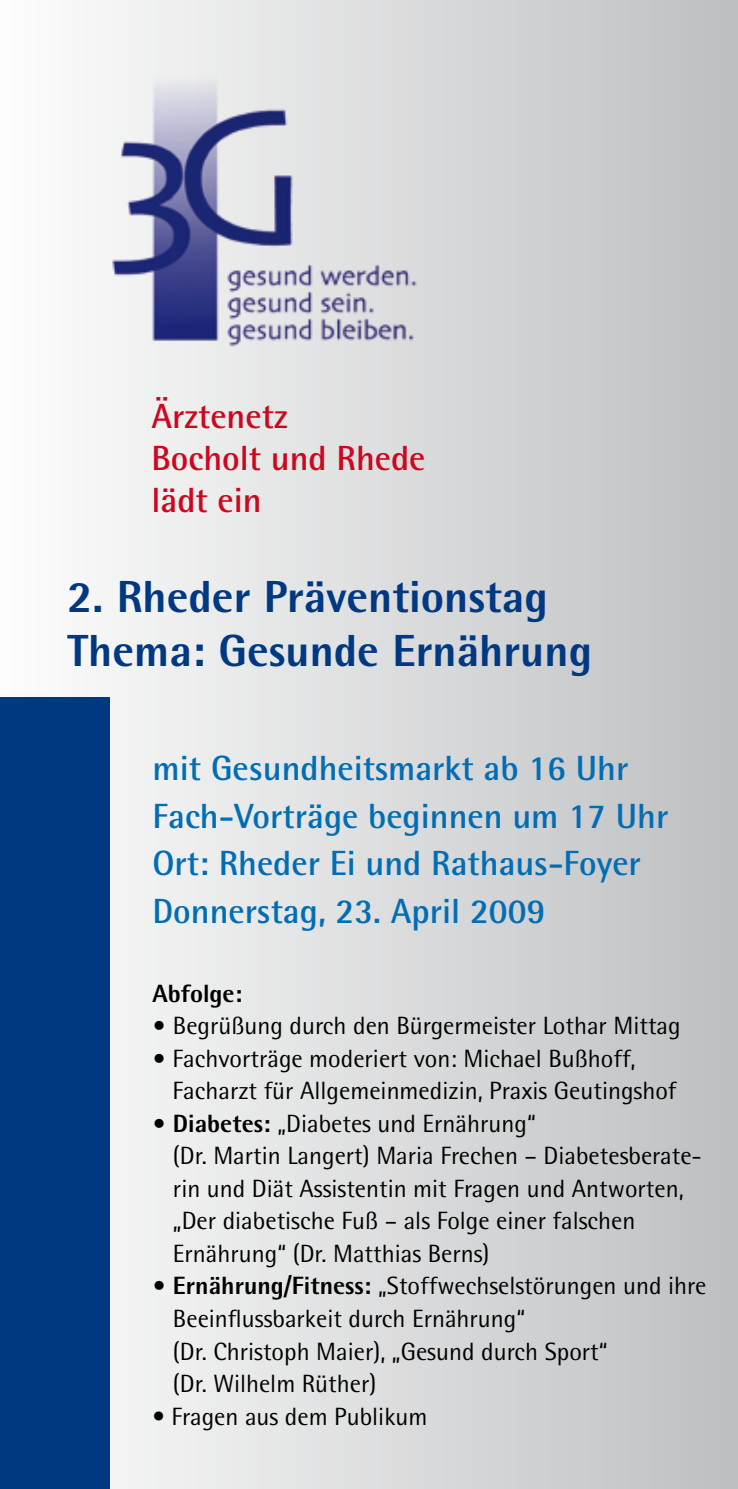
<style>
.page{position:relative;width:738px;height:1489px;background:#fff}
.page>*{position:absolute;margin:0;border:0;box-sizing:border-box;transform-origin:0 0}
.t1{font:800 45px/54px "Rotis Semi Sans";color:#003882}
.t2{font:700 35px/47.5px "Rotis Semi Sans";color:#006db5}
.t3{font:700 35px/42px "Rotis Semi Sans";color:#cd071e}
.t4{font:25px/32.5px "Rotis Semi Sans";color:#000}
.t5{font:800 25px "Rotis Semi Sans";color:#000}
.s1{font-weight:700}
.s2{font-weight:800}
</style>
<div class="page">
<div style="left:0;top:0;width:737px;height:1488px;background:linear-gradient(to right,#fefefe,#bebfc1)"></div>
<img style="left:57px;top:23px;width:373px;height:329px">
<div style="left:0;top:698px;width:109px;height:790px;background:#003882"></div>
<h2 class="t3" style="left:151px;top:395px;width:275px">Ärztenetz<br>Bocholt und Rhede lädt ein</h2>
<h1 class="t1" style="left:67px;top:569px;width:526px">2. Rheder Präventionstag<br>Thema: Gesunde Ernährung</h1>
<h2 class="t2" style="left:152px;top:743px;width:517px">mit Gesundheitsmarkt ab 16 Uhr<br>Fach-Vorträge beginnen um 17 Uhr<br>Ort: Rheder Ei und Rathaus-Foyer<br>Donnerstag, 23. April 2009</h2>
<p class="t5" style="left:152px;top:977px;width:91px">Abfolge:</p>
<p class="t4" style="left:152px;top:1009px;width:529px"><span class="s1">•</span> Begrüßung durch den Bürgermeister Lothar Mittag</p>
<p class="t4" style="left:172px;top:1041px;width:505px;text-indent:-20px"><span class="s1">•</span> Fachvorträge moderiert von: Michael Bußhoff,<br>Facharzt für Allgemeinmedizin, Praxis Geutingshof</p>
<p class="t4" style="left:173px;top:1106px;width:530px;text-indent:-20px"><span class="s1">•</span> <span class="s2">Diabetes:</span> „Diabetes und Ernährung“<br>(Dr. Martin Langert) Maria Frechen – Diabetesberate&shy;rin und Diät Assistentin mit Fragen und Antworten, „Der diabetische Fuß – als Folge einer falschen Ernährung“ (Dr. Matthias Berns)</p>
<p class="t4" style="left:173px;top:1269px;width:534px;text-indent:-20px"><span class="s1">•</span> <span class="s2">Ernährung/Fitness:</span> „Stoffwechselstörungen und ihre Beeinflussbarkeit durch Ernährung“<br>(Dr. Christoph Maier), „Gesund durch Sport“<br>(Dr. Wilhelm Rüther)</p>
<p class="t4" style="left:152px;top:1399px;width:276px">• Fragen aus dem Publikum</p>
</div>
